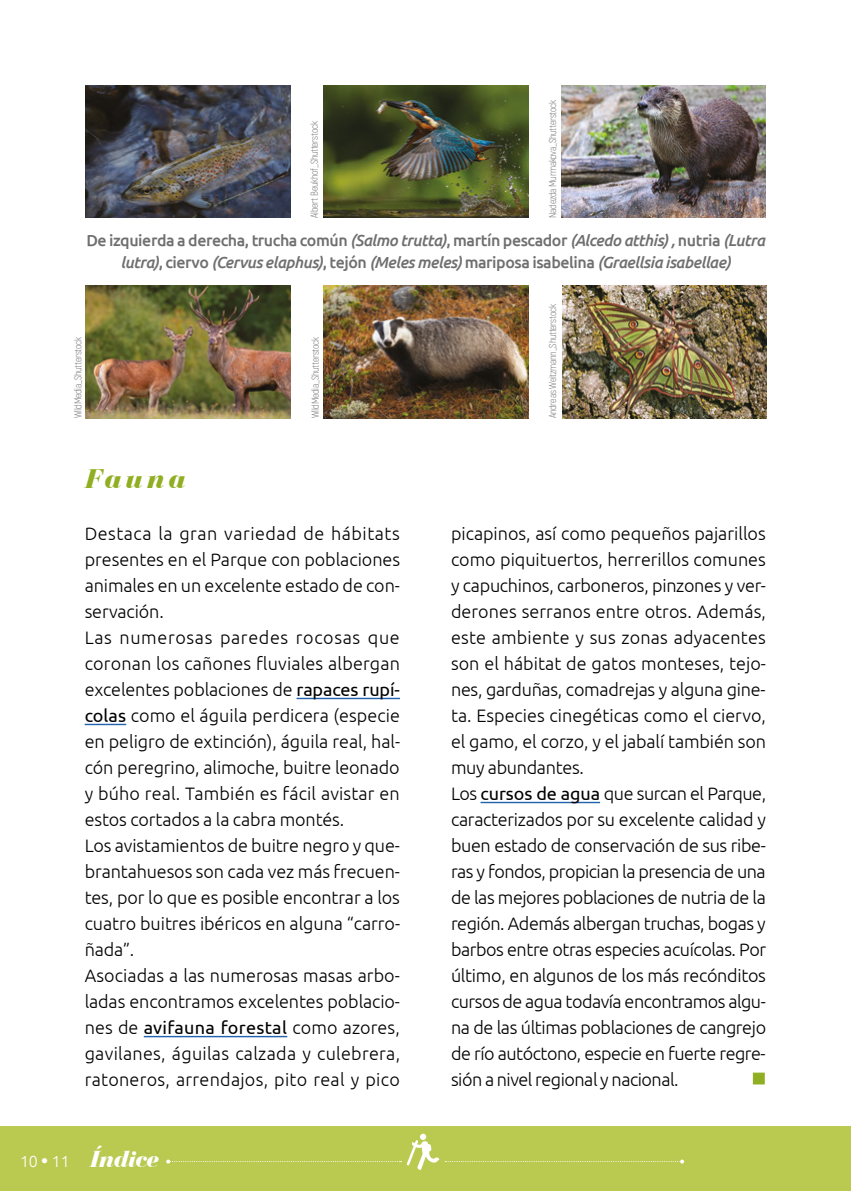
<style>
.page{position:relative;width:851px;height:1191px;background:#fff}
.page>*{position:absolute;margin:0;border:0;box-sizing:border-box;transform-origin:0 0}
.t1{font:italic 700 28px "Bedini";letter-spacing:.15em;color:#90ae21}
.t2{font:300 18px/26px "Ubuntu";letter-spacing:-.005em;color:#000}
.t3{font:italic 500 16px/22px "Ubuntu";letter-spacing:-.025em;color:#706f6f;text-align:center}
.t4{font:300 16px "Ubuntu";color:#fff}
.t5{font:300 10px "Akrobat";letter-spacing:-.025em;color:#706f6f}
.s1{font-style:normal}
.s2{font-weight:400}
.s3{font-family:"Aller";font-weight:700;font-size:17.2px}
.s4{font-family:"Bedini";font-weight:700;font-style:italic;font-size:24px}
</style>
<div class="page">
<img style="left:85px;top:85px;width:205px;height:133px">
<img style="left:324px;top:85px;width:204px;height:133px">
<img style="left:561px;top:85px;width:204px;height:133px">
<img style="left:85px;top:286px;width:205px;height:132px">
<img style="left:324px;top:286px;width:204px;height:132px">
<img style="left:562px;top:286px;width:204px;height:132px">
<hr style="left:296px;top:698px;width:104px;height:1px;background:#2362ad">
<hr style="left:85px;top:724px;width:41px;height:1px;background:#2362ad">
<hr style="left:144px;top:1036px;width:143px;height:1px;background:#2362ad">
<hr style="left:480px;top:802px;width:120px;height:1px;background:#2362ad">
<div style="left:753px;top:1072px;width:11px;height:12px;background:#90ae21;border:1px solid #90ae21"></div>
<div style="left:0;top:1126px;width:850px;height:65px;background:#baca51"></div>
<svg style="left:445px;top:1159px;width:239px;height:4px"></svg>
<div style="left:420px;top:1133px;width:6px;height:7px;background:#fff;border-radius:50%"></div>
<svg style="left:166px;top:1140px;width:273px;height:30px"></svg>
<p class="t5" style="left:308px;top:218px;width:98px;rotate:-90deg">Albert Beukhof_Shutterstock</p>
<p class="t5" style="left:546px;top:218px;width:119px;rotate:-90deg">Nadezda Murmakova_Shutterstock</p>
<p class="t3" style="left:86px;top:229px;width:680px"><span class="s1">De izquierda a derecha, trucha común</span> (Salmo trutta)<span class="s1">, martín pescador</span> (Alcedo atthis) , <span class="s1">nutria</span> (Lutra lutra)<span class="s1">, ciervo</span> (Cervus elaphus)<span class="s1">, tejón</span> (Meles meles) <span class="s1">mariposa isabelina</span> (Graellsia isabellae)</p>
<p class="t5" style="left:72px;top:418px;width:83px;rotate:-90deg">WildMedia_Shutterstock</p>
<p class="t5" style="left:309px;top:418px;width:83px;rotate:-90deg">WildMedia_Shutterstock</p>
<p class="t5" style="left:546px;top:418px;width:116px;rotate:-90deg">Andreas Weitzmann_Shutterstock</p>
<h1 class="t1" style="left:85px;top:462px;width:102px">Fauna</h1>
<p class="t2" style="left:85px;top:520px;width:317px">Destaca la gran variedad de hábitats presentes en el Parque con poblaciones animales en un excelente estado de con&shy;servación.<br>Las numerosas paredes rocosas que coronan los cañones fluviales albergan excelentes poblaciones de <span class="s2">rapaces rupí&shy;colas</span> como el águila perdicera (especie en peligro de extinción), águila real, hal&shy;cón peregrino, alimoche, buitre leonado y búho real. También es fácil avistar en estos cortados a la cabra montés.<br>Los avistamientos de buitre negro y que&shy;brantahuesos son cada vez más frecuen&shy;tes, por lo que es posible encontrar a los cuatro buitres ibéricos en alguna “carro&shy;ñada”.<br>Asociadas a las numerosas masas arbo&shy;ladas encontramos excelentes poblacio&shy;nes de <span class="s2">avifauna forestal</span> como azores, gavilanes, águilas calzada y culebrera, ratoneros, arrendajos, pito real y pico</p>
<p class="t2" style="left:451px;top:520px;width:316px">picapinos, así como pequeños pajarillos como piquituertos, herrerillos comunes y capuchinos, carboneros, pinzones y ver&shy;derones serranos entre otros. Además, este ambiente y sus zonas adyacentes son el hábitat de gatos monteses, tejo&shy;nes, garduñas, comadrejas y alguna gine&shy;ta. Especies cinegéticas como el ciervo, el gamo, el corzo, y el jabalí también son muy abundantes.<br>Los <span class="s2">cursos de agua</span> que surcan el Parque, caracterizados por su excelente calidad y buen estado de conservación de sus ribe&shy;ras y fondos, propician la presencia de una de las mejores poblaciones de nutria de la región. Además albergan truchas, bogas y barbos entre otras especies acuícolas. Por último, en algunos de los más recónditos cursos de agua todavía encontramos algu&shy;na de las últimas poblaciones de cangrejo de río autóctono, especie en fuerte regre&shy;sión a nivel regional y nacional.</p>
<p class="t4" style="left:13px;top:1151px;width:147px">1010<sup>•</sup><span class="s3">•</span> 11 <span class="s4">Índice</span></p>
</div>
